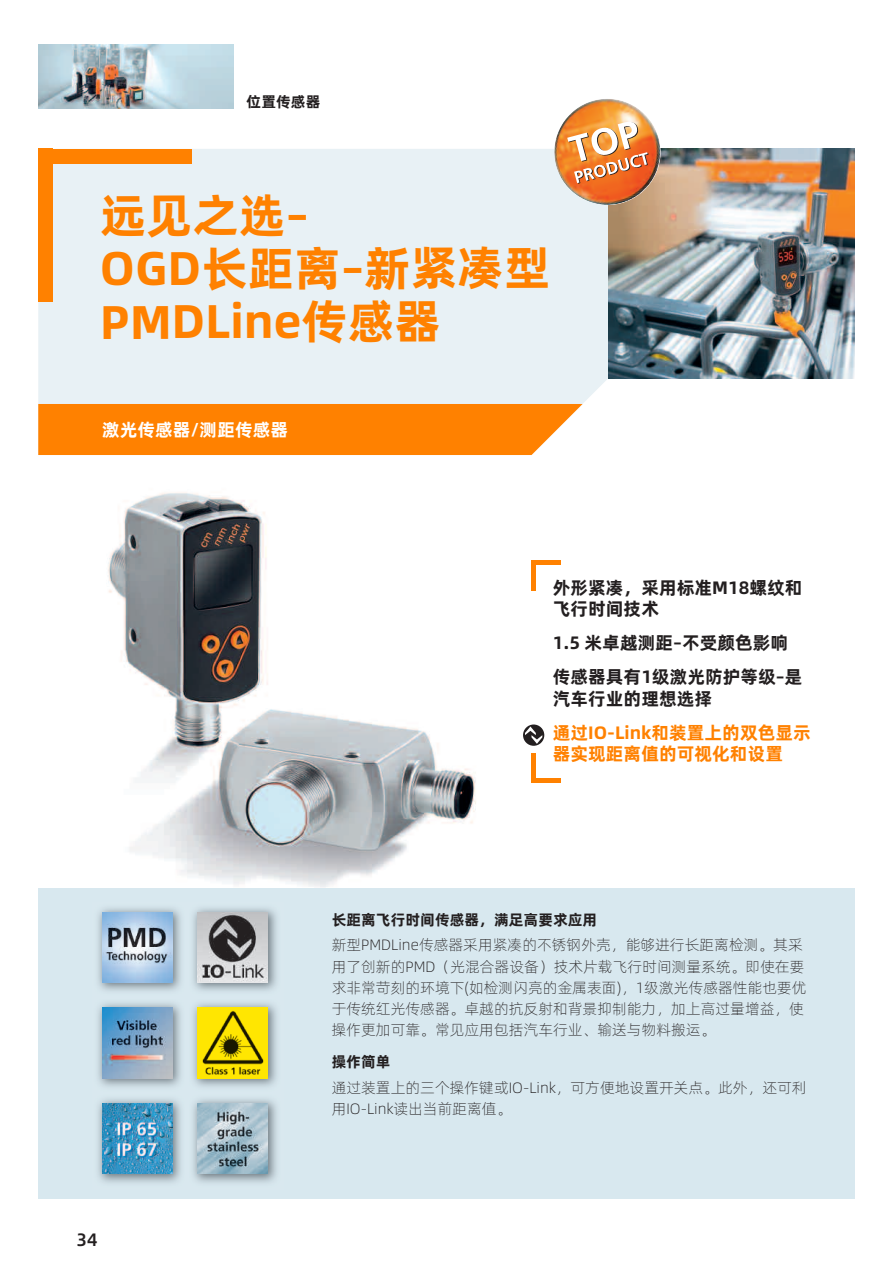
<style>
.page{position:relative;width:893px;height:1263px;background:#fff}
.page>*{position:absolute;margin:0;border:0;box-sizing:border-box;transform-origin:0 0}
.t1{font:47.25px/53.1px "Alibaba Pu Hui Ti B";letter-spacing:-.005em;color:#ff8100}
.t2{font:18px/21.3px "Alibaba Pu Hui Ti B";color:#231f20}
.t3{font:18px/21.3px "Alibaba Pu Hui Ti B";color:#ff8100}
.t4{font:18px "Alibaba Pu Hui Ti B";color:#fff}
.t5{font:18px "Alibaba Pu Hui Ti M";color:#231f20}
.t6{font:15px/21.3px "Alibaba Pu Hui Ti L";color:#231f20}
.t7{font:15px "Alibaba Pu Hui Ti B";color:#231f20}
</style>
<div class="page">
<img style="left:38px;top:492px;width:468px;height:397px">
<div style="left:38px;top:889px;width:817px;height:310px;background:#d8e8ef"></div>
<div style="left:38px;top:149px;width:570px;height:255px;background:#e8f1f5"></div>
<img style="left:608px;top:149px;width:247px;height:229px">
<div style="left:38px;top:404px;width:545px;height:51px;background:#ff8100"></div>
<div style="left:38px;top:149px;width:153px;height:15px;background:#ff8100"></div>
<div style="left:38px;top:149px;width:15px;height:153px;background:#ff8100"></div>
<img style="left:98px;top:908px;width:179px;height:275px">
<img style="left:102px;top:912px;width:70px;height:70px">
<img style="left:188px;top:908px;width:1px;height:90px">
<img style="left:198px;top:912px;width:70px;height:70px">
<img style="left:102px;top:1008px;width:70px;height:70px">
<img style="left:98px;top:1093px;width:179px;height:1px">
<img style="left:102px;top:1103px;width:70px;height:71px">
<img style="left:198px;top:1008px;width:70px;height:70px">
<img style="left:188px;top:1094px;width:1px;height:89px">
<img style="left:198px;top:1103px;width:70px;height:71px">
<hr style="left:531px;top:561px;width:30px;height:4px;background:#ff8100">
<div style="left:531px;top:561px;width:5px;height:29px;background:#ff8100"></div>
<hr style="left:531px;top:779px;width:30px;height:4px;background:#ff8100">
<div style="left:531px;top:753px;width:5px;height:30px;background:#ff8100"></div>
<img style="left:38px;top:45px;width:196px;height:63px">
<img style="left:548px;top:99px;width:118px;height:112px">
<svg style="left:523px;top:724px;width:21px;height:22px"></svg>
<svg style="left:525px;top:726px;width:17px;height:18px"></svg>
<p class="t7" style="left:247px;top:91px;width:75px">位置传感器</p>
<h1 class="t1" style="left:100px;top:188px;width:452px">远见之选–<br>OGD长距离–新紧凑型<br>PMDLine传感器</h1>
<p class="t4" style="left:102px;top:417px;width:188px">激光传感器/测距传感器</p>
<p class="t2" style="left:553px;top:577px;width:251px">外形紧凑，采用标准M18螺纹和飞行时间技术</p>
<p class="t2" style="left:553px;top:626px;width:251px;line-height:34px">1.5 米卓越测距–不受颜色影响传感器具有1级激光防护等级–是</p>
<p class="t2" style="left:553px;top:687px;width:161px">汽车行业的理想选择</p>
<p class="t3" style="left:553px;top:721px;width:260px">通过IO-Link和装置上的双色显示器实现距离值的可视化和设置</p>
<p class="t5" style="left:77px;top:1227px;width:23px">34</p>
<p class="t7" style="left:332px;top:909px;width:267px">长距离飞行时间传感器，满足高要求应用</p>
<p class="t6" style="left:332px;top:934px;width:476px">新型PMDLine传感器采用紧凑的不锈钢外壳，能够进行长距离检测。其采用了创新的PMD（光混合器设备）技术片载飞行时间测量系统。即使在要求非常苛刻的环境下(如检测闪亮的金属表面)，1级激光传感器性能也要优于传统红光传感器。卓越的抗反射和背景抑制能力，加上高过量增益，使操作更加可靠。常见应用包括汽车行业、输送与物料搬运。</p>
<p class="t7" style="left:332px;top:1051px;width:61px">操作简单</p>
<p class="t6" style="left:332px;top:1077px;width:477px">通过装置上的三个操作键或IO-Link，可方便地设置开关点。此外，还可利用IO-Link读出当前距离值。</p>
</div>
